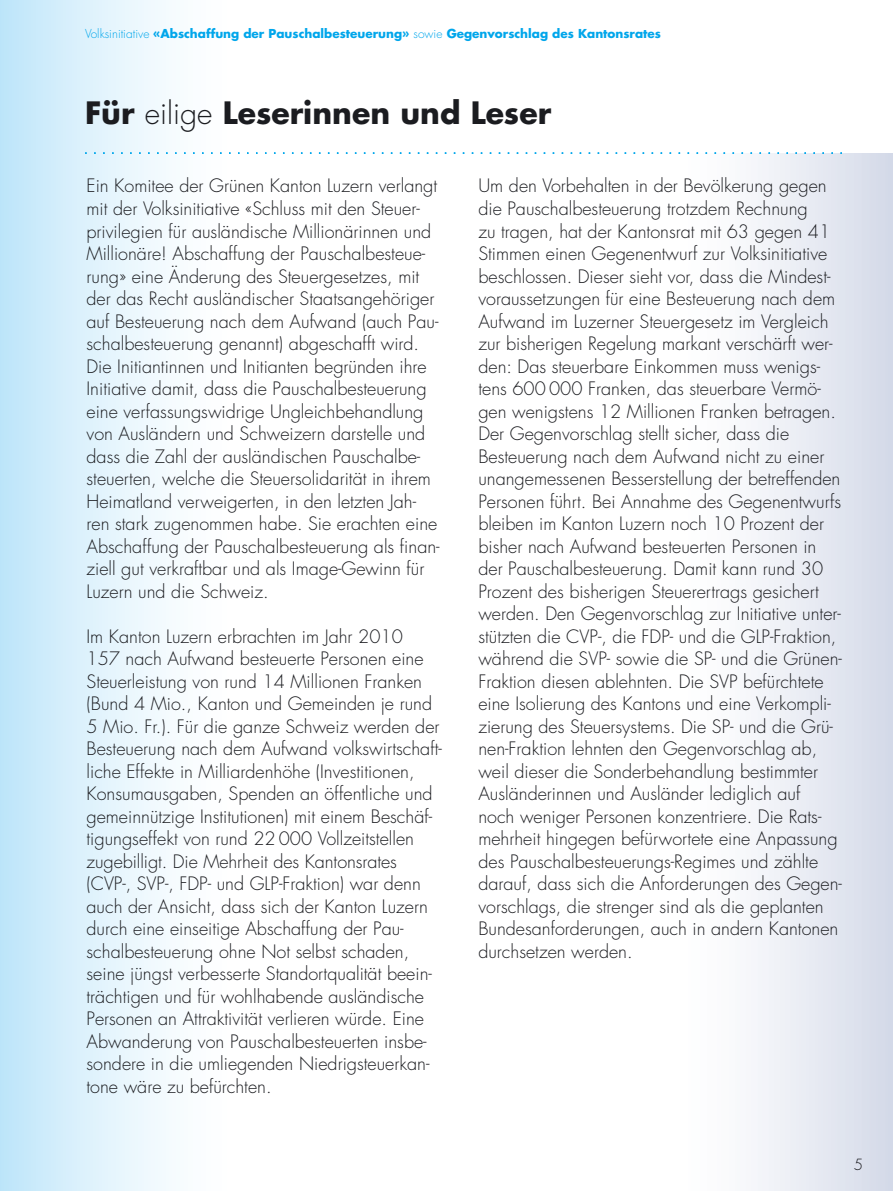
<style>
.page{position:relative;width:893px;height:1191px;background:#fff}
.page>*{position:absolute;margin:0;border:0;box-sizing:border-box;transform-origin:0 0}
.t1{font:700 30px "Futura";color:#1b1c20}
.t2{font:300 18px/22.5px "Futura";color:#1b1c20}
.t3{font:300 15px "Futura";color:#1b1c20}
.t4{font:700 12px "Futura";color:#00a6eb}
.s1{font-weight:300}
</style>
<div class="page">
<div style="left:0;top:0;width:246px;height:1191px;background:linear-gradient(to right,#c3e7fa,#fff)"></div>
<div style="left:665px;top:153px;width:228px;height:1038px;background:linear-gradient(to right,#fff,#d6dce9)"></div>
<svg style="left:85px;top:152px;width:757px;height:2px"></svg>
<p class="t4" style="left:85px;top:25px;width:577px"><span class="s1">Volksinitiative</span> «Abschaffung der Pauschalbesteuerung» <span class="s1">sowie</span> Gegenvorschlag des Kantonsrates</p>
<h1 class="t1" style="left:85px;top:92px;width:468px">Für <span class="s1">eilige</span> Leserinnen und Leser</h1>
<p class="t2" style="left:87px;top:175px;width:355px">Ein Komitee der Grünen Kanton Luzern verlangt mit der Volksinitiative «Schluss mit den Steuer&shy;privilegien für ausländische Millionärinnen und Millionäre! Abschaffung der Pauschalbesteue&shy;rung» eine Änderung des Steuergesetzes, mit der das Recht ausländischer Staatsangehöriger auf Besteuerung nach dem Aufwand (auch Pau&shy;schalbesteuerung genannt) abgeschafft wird.<br>Die Initiantinnen und Initianten begründen ihre Initiative damit, dass die Pauschalbesteuerung eine verfassungswidrige Ungleichbehandlung von Ausländern und Schweizern darstelle und dass die Zahl der ausländischen Pauschalbe&shy;steuerten, welche die Steuersolidarität in ihrem Heimatland verweigerten, in den letzten Jah&shy;ren stark zugenommen habe. Sie erachten eine Abschaffung der Pauschalbesteuerung als finan&shy;ziell gut verkraftbar und als Image-Gewinn für Luzern und die Schweiz.</p>
<p class="t2" style="left:87px;top:625px;width:357px">Im Kanton Luzern erbrachten im Jahr 2010<br>157 nach Aufwand besteuerte Personen eine Steuerleistung von rund 14 Millionen Franken (Bund 4 Mio., Kanton und Gemeinden je rund 5 Mio. Fr.). Für die ganze Schweiz werden der Besteuerung nach dem Aufwand volkswirtschaft&shy;liche Effekte in Milliardenhöhe (Investitionen, Konsumausgaben, Spenden an öffentliche und gemeinnützige Institutionen) mit einem Beschäf&shy;tigungseffekt von rund 22 000 Vollzeitstellen zugebilligt. Die Mehrheit des Kantonsrates (CVP-, SVP-, FDP- und GLP-Fraktion) war denn auch der Ansicht, dass sich der Kanton Luzern durch eine einseitige Abschaffung der Pau&shy;schalbesteuerung ohne Not selbst schaden, seine jüngst verbesserte Standortqualität beein&shy;trächtigen und für wohlhabende ausländische Personen an Attraktivität verlieren würde. Eine Abwanderung von Pauschalbesteuerten insbe&shy;sondere in die umliegenden Niedrigsteuerkan&shy;tone wäre zu befürchten.</p>
<p class="t2" style="left:478px;top:175px;width:365px">Um den Vorbehalten in der Bevölkerung gegen die Pauschalbesteuerung trotzdem Rechnung<br>zu tragen, hat der Kantonsrat mit 63 gegen 41<br>Stimmen einen Gegenentwurf zur Volksinitiative beschlossen. Dieser sieht vor, dass die Mindest&shy;voraussetzungen für eine Besteuerung nach dem Aufwand im Luzerner Steuergesetz im Vergleich zur bisherigen Regelung markant verschärft wer&shy;den: Das steuerbare Einkommen muss wenigs&shy;tens 600 000 Franken, das steuerbare Vermö&shy;gen wenigstens 12 Millionen Franken betragen.<br>Der Gegenvorschlag stellt sicher, dass die Besteuerung nach dem Aufwand nicht zu einer unangemessenen Besserstellung der betreffenden Personen führt. Bei Annahme des Gegenentwurfs bleiben im Kanton Luzern noch 10 Prozent der bisher nach Aufwand besteuerten Personen in der Pauschalbesteuerung. Damit kann rund 30<br>Prozent des bisherigen Steuerertrags gesichert werden. Den Gegenvorschlag zur Initiative unter&shy;stützten die CVP-, die FDP- und die GLP-Fraktion, während die SVP- sowie die SP- und die Grünen-Fraktion diesen ablehnten. Die SVP befürchtete eine Isolierung des Kantons und eine Verkompli&shy;zierung des Steuersystems. Die SP- und die Grü&shy;nen-Fraktion lehnten den Gegenvorschlag ab, weil dieser die Sonderbehandlung bestimmter Ausländerinnen und Ausländer lediglich auf<br>noch weniger Personen konzentriere. Die Rats&shy;mehrheit hingegen befürwortete eine Anpassung des Pauschalbesteuerungs-Regimes und zählte darauf, dass sich die Anforderungen des Gegen&shy;vorschlags, die strenger sind als die geplanten Bundesanforderungen, auch in andern Kantonen durchsetzen werden.</p>
<p class="t3" style="left:854px;top:1154px;width:11px">5</p>
</div>
